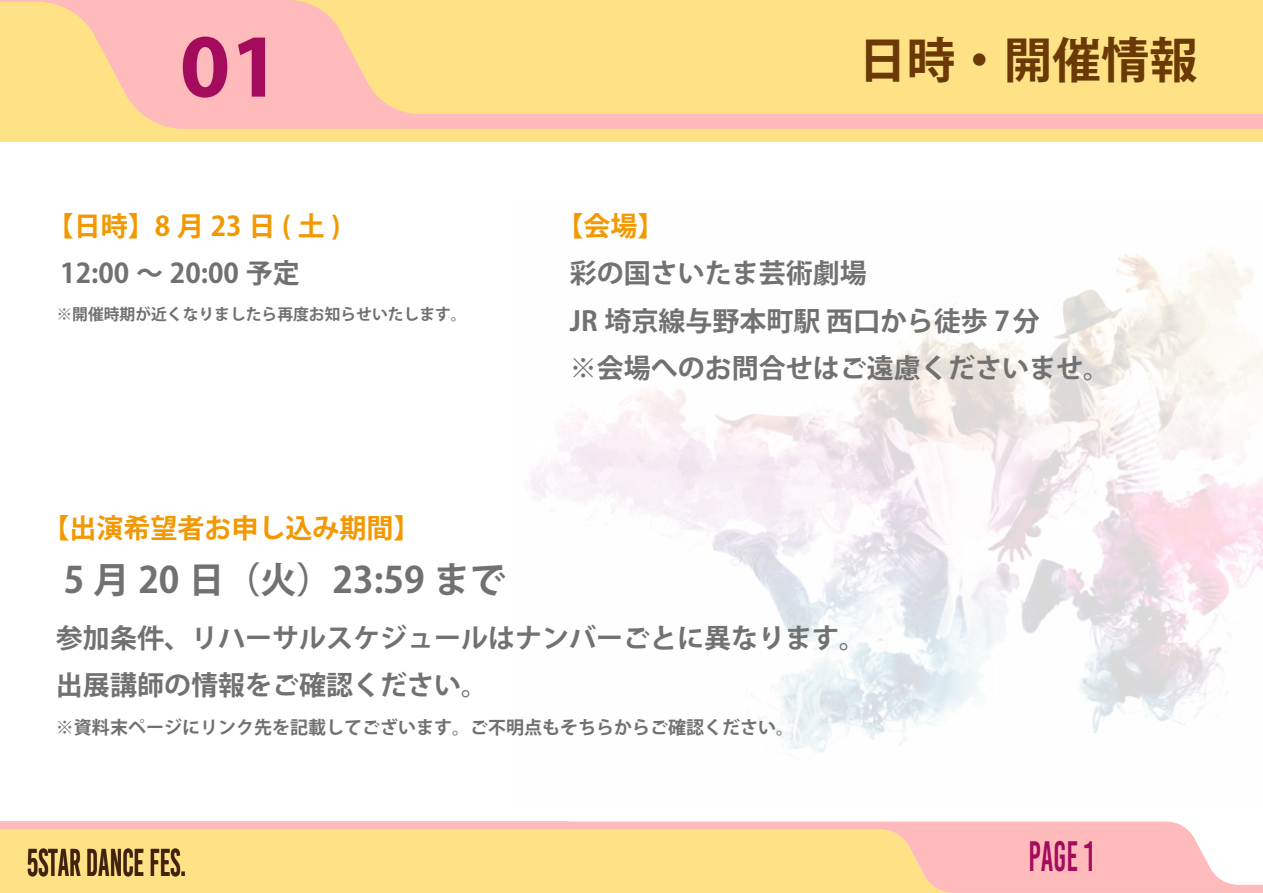
<style>
.page{position:relative;width:1263px;height:893px;background:#fff}
.page>*{position:absolute;margin:0;border:0;box-sizing:border-box;transform-origin:0 0}
.t1{font:700 48.6px "Koz Go Pr 6 N";color:#6a3906}
.t2{font:42.45px "Bebas Kai";color:#a40b5d;scale:.71 1}
.t3{font:38.7px "Bebas Kai";color:#40220f;scale:.71 1}
.t4{font:700 36px "Koz Go Pr 6 N";color:#727171}
.t5{font:700 27px/47.2px "Koz Go Pr 6 N";color:#727171}
.t6{font:700 27px "Koz Go Pr 6 N";color:#f39800}
.t7{font:700 18px "Koz Go Pr 6 N";color:#727171}
.t8{font:700 15.75px "Koz Go Pr 6 N";color:#727171}
</style>
<div class="page">
<svg style="left:0;top:2px;width:1263px;height:140px;background:#fed891"></svg>
<svg style="left:0;top:821px;width:1263px;height:72px;background:#ffd79c"></svg>
<img style="left:531px;top:251px;width:732px;height:501px">
<svg style="left:183px;top:37px;width:44px;height:61px;background:#c74e81"></svg>
<svg style="left:238px;top:38px;width:27px;height:59px;background:#ca5584"></svg>
<p class="t6" style="left:47px;top:211px;width:295px">【日時】8月23日(土)</p>
<p class="t5" style="left:60px;top:250px;width:241px">12:00 ～ 20:00 予定</p>
<p class="t8" style="left:57px;top:306px;width:412px">※開催時期が近くなりましたら再度お知らせいたします。</p>
<h1 class="t1" style="left:858px;top:33px;width:341px">日時・開催情報</h1>
<p class="t6" style="left:556px;top:211px;width:109px">【会場】</p>
<p class="t5" style="left:570px;top:250px;width:541px">彩の国さいたま芸術劇場<br>JR 埼京線与野本町駅 西口から徒歩 7分<br>※会場へのお問合せはご遠慮くださいませ。</p>
<p class="t6" style="left:42px;top:512px;width:379px">【出演希望者お申し込み期間】</p>
<h3 class="t4" style="left:64px;top:559px;width:443px">5 月 20 日（火）23:59 まで</h3>
<p class="t5" style="left:56px;top:615px;width:811px">参加条件、リハーサルスケジュールはナンバーごとに異なります。出展講師の情報をご確認ください。</p>
<p class="t7" style="left:56px;top:718px;width:739px">※資料末ページにリンク先を記載してございます。ご不明点もそちらからご確認ください。</p>
<h3 class="t3" style="left:27px;top:842px;width:226px">5STAR DANCE FES.</h3>
<h2 class="t2" style="left:1028px;top:834px;width:94px">page 1</h2>
</div>
